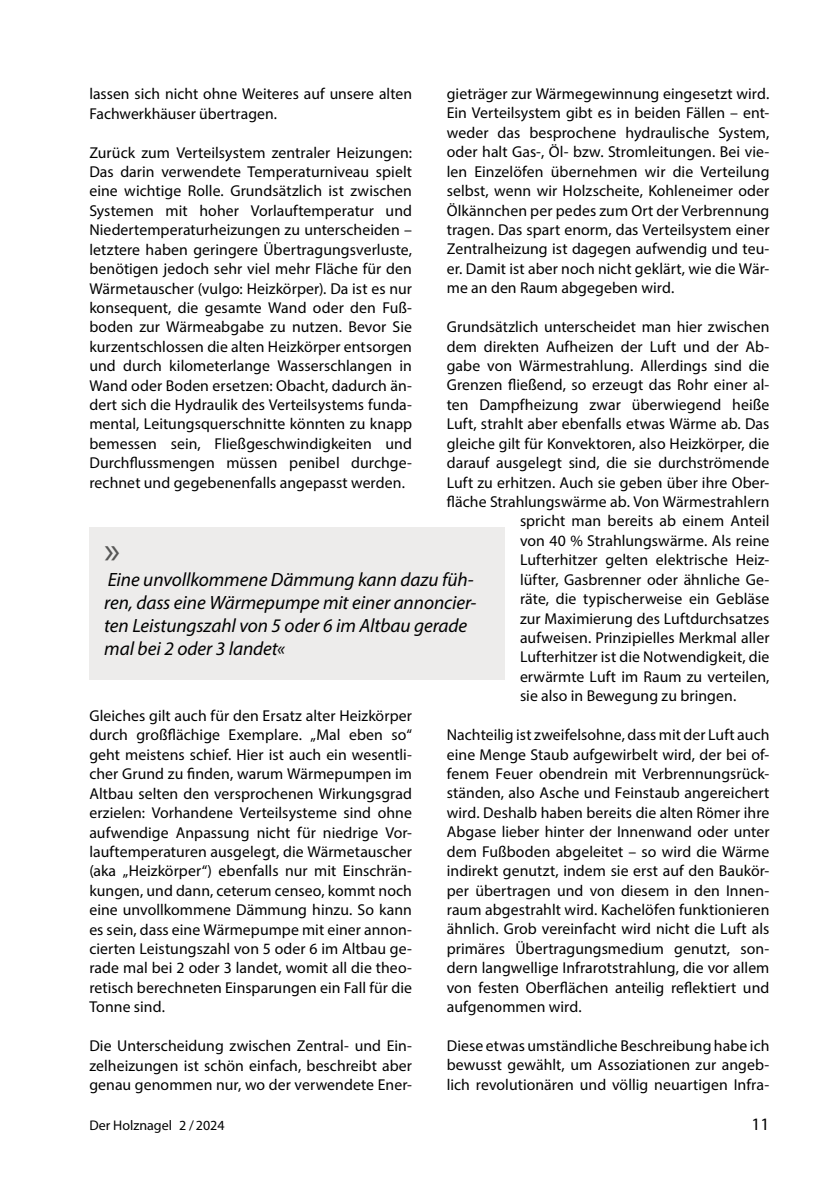
<style>
.page{position:relative;width:834px;height:1181px;background:#fff}
.page>*{position:absolute;margin:0;border:0;box-sizing:border-box;transform-origin:0 0}
.t1{font:38.5px "Myriad Pro";color:#575756}
.t2{font:italic 19.25px/23.1px "Myriad Pro";letter-spacing:-.005em;color:#000}
.t3{font:17.5px "Myriad Pro";color:#000}
.t4{font:15.75px/19.4px "Myriad Pro";letter-spacing:.005em;color:#000;text-align:justify}
.t5{font:14px "Myriad Pro";color:#000}
</style>
<div class="page">
<div style="left:89px;top:527px;width:416px;height:152px;background:#edeceb"></div>
<p class="t4" style="left:89px;top:84px;width:324px">lassen sich nicht ohne Weiteres auf unsere alten<br>Fachwerkhäuser übertragen.</p>
<p class="t4" style="left:89px;top:142px;width:324px">Zurück zum Verteilsystem zentraler Heizungen:<br>Das darin verwendete Temperaturniveau spielt eine wichtige Rolle. Grundsätzlich ist zwischen Systemen mit hoher Vorlauftemperatur und Niedertemperaturheizungen zu unterscheiden – letztere haben geringere Übertragungsverluste, benötigen jedoch sehr viel mehr Fläche für den Wärmetauscher (vulgo: Heizkörper). Da ist es nur konsequent, die gesamte Wand oder den Fuß&shy;boden zur Wärmeabgabe zu nutzen. Bevor Sie kurzentschlossen die alten Heizkörper entsorgen und durch kilometerlange Wasserschlangen in Wand oder Boden ersetzen: Obacht, dadurch än&shy;dert sich die Hydraulik des Verteilsystems funda&shy;mental, Leitungsquerschnitte könnten zu knapp bemessen sein, Fließgeschwindigkeiten und Durchflussmengen müssen penibel durchge&shy;rechnet und gegebenenfalls angepasst werden.</p>
<p class="t4" style="left:446px;top:84px;width:324px">gieträger zur Wärmegewinnung eingesetzt wird.<br>Ein Verteilsystem gibt es in beiden Fällen – ent&shy;weder das besprochene hydraulische System, oder halt Gas-, Öl- bzw. Stromleitungen. Bei vie&shy;len Einzelöfen übernehmen wir die Verteilung selbst, wenn wir Holzscheite, Kohleneimer oder Ölkännchen per pedes zum Ort der Verbrennung tragen. Das spart enorm, das Verteilsystem einer Zentralheizung ist dagegen aufwendig und teu&shy;er. Damit ist aber noch nicht geklärt, wie die Wär&shy;me an den Raum abgegeben wird.</p>
<p class="t4" style="left:446px;top:317px;width:324px">Grundsätzlich unterscheidet man hier zwischen</p>
<p class="t4" style="left:446px;top:336px;width:324px">dem direkten Aufheizen der Luft und der Ab-</p>
<p class="t4" style="left:446px;top:356px;width:324px">gabe von Wärmestrahlung. Allerdings sind die</p>
<p class="t4" style="left:446px;top:375px;width:324px">Grenzen fließend, so erzeugt das Rohr einer al-</p>
<p class="t4" style="left:446px;top:395px;width:324px">ten Dampfheizung zwar überwiegend heiße</p>
<p class="t4" style="left:446px;top:414px;width:324px">Luft, strahlt aber ebenfalls etwas Wärme ab. Das</p>
<p class="t4" style="left:446px;top:433px;width:324px">gleiche gilt für Konvektoren, also Heizkörper, die</p>
<p class="t4" style="left:446px;top:453px;width:324px">darauf ausgelegt sind, die sie durchströmende</p>
<p class="t4" style="left:446px;top:472px;width:324px">Luft zu erhitzen. Auch sie geben über ihre Ober-</p>
<p class="t4" style="left:446px;top:492px;width:324px">fläche Strahlungswärme ab. Von Wärmestrahlern</p>
<p class="t4" style="left:520px;top:511px;width:251px">spricht man bereits ab einem Anteil</p>
<p class="t4" style="left:520px;top:530px;width:251px">von 40 % Strahlungswärme. Als reine</p>
<p class="t4" style="left:520px;top:550px;width:251px">Lufterhitzer gelten elektrische Heiz-</p>
<p class="t4" style="left:520px;top:569px;width:251px">lüfter, Gasbrenner oder ähnliche Ge-</p>
<p class="t4" style="left:520px;top:589px;width:251px">räte, die typischerweise ein Gebläse</p>
<p class="t4" style="left:520px;top:608px;width:251px">zur Maximierung des Luftdurchsatzes</p>
<p class="t4" style="left:520px;top:628px;width:251px">aufweisen. Prinzipielles Merkmal aller</p>
<p class="t4" style="left:520px;top:647px;width:251px">Lufterhitzer ist die Notwendigkeit, die</p>
<p class="t4" style="left:520px;top:666px;width:251px">erwärmte Luft im Raum zu verteilen,</p>
<p class="t4" style="left:520px;top:686px;width:218px">sie also in Bewegung zu bringen.</p>
<p class="t4" style="left:446px;top:725px;width:324px">Nachteilig ist zweifelsohne, dass mit der Luft auch eine Menge Staub aufgewirbelt wird, der bei of&shy;fenem Feuer obendrein mit Verbrennungsrück&shy;ständen, also Asche und Feinstaub angereichert wird. Deshalb haben bereits die alten Römer ihre Abgase lieber hinter der Innenwand oder unter dem Fußboden abgeleitet – so wird die Wärme indirekt genutzt, indem sie erst auf den Baukör&shy;per übertragen und von diesem in den Innen&shy;raum abgestrahlt wird. Kachelöfen funktionieren ähnlich. Grob vereinfacht wird nicht die Luft als primäres Übertragungsmedium genutzt, son&shy;dern langwellige Infrarotstrahlung, die vor allem von festen Oberflächen anteilig reflektiert und aufgenommen wird.</p>
<p class="t4" style="left:446px;top:1035px;width:324px">Diese etwas umständliche Beschreibung habe ich bewusst gewählt, um Assoziationen zur angeb&shy;lich revolutionären und völlig neuartigen Infra-</p>
<h1 class="t1" style="left:104px;top:526px;width:18px">»</h1>
<p class="t2" style="left:104px;top:568px;width:374px">Eine unvollkommene Dämmung kann dazu füh&shy;ren, dass eine Wärmepumpe mit einer annoncier&shy;ten Leistungszahl von 5 oder 6 im Altbau gerade mal bei 2 oder 3 landet«</p>
<p class="t4" style="left:89px;top:705px;width:324px">Gleiches gilt auch für den Ersatz alter Heizkörper durch großflächige Exemplare. „Mal eben so“ geht meistens schief. Hier ist auch ein wesentli&shy;cher Grund zu finden, warum Wärmepumpen im Altbau selten den versprochenen Wirkungsgrad erzielen: Vorhandene Verteilsysteme sind ohne aufwendige Anpassung nicht für niedrige Vor&shy;lauftemperaturen ausgelegt, die Wärmetauscher (aka „Heizkörper“) ebenfalls nur mit Einschrän&shy;kungen, und dann, ceterum censeo, kommt noch eine unvollkommene Dämmung hinzu. So kann es sein, dass eine Wärmepumpe mit einer annon&shy;cierten Leistungszahl von 5 oder 6 im Altbau ge&shy;rade mal bei 2 oder 3 landet, womit all die theo&shy;retisch berechneten Einsparungen ein Fall für die Tonne sind.</p>
<p class="t4" style="left:89px;top:1036px;width:324px">Die Unterscheidung zwischen Zentral- und Ein&shy;zelheizungen ist schön einfach, beschreibt aber genau genommen nur, wo der verwendete Ener-</p>
<p class="t5" style="left:89px;top:1116px;width:137px">Der Holznagel 2 /2024</p>
<p class="t3" style="left:751px;top:1113px;width:19px">11</p>
</div>
